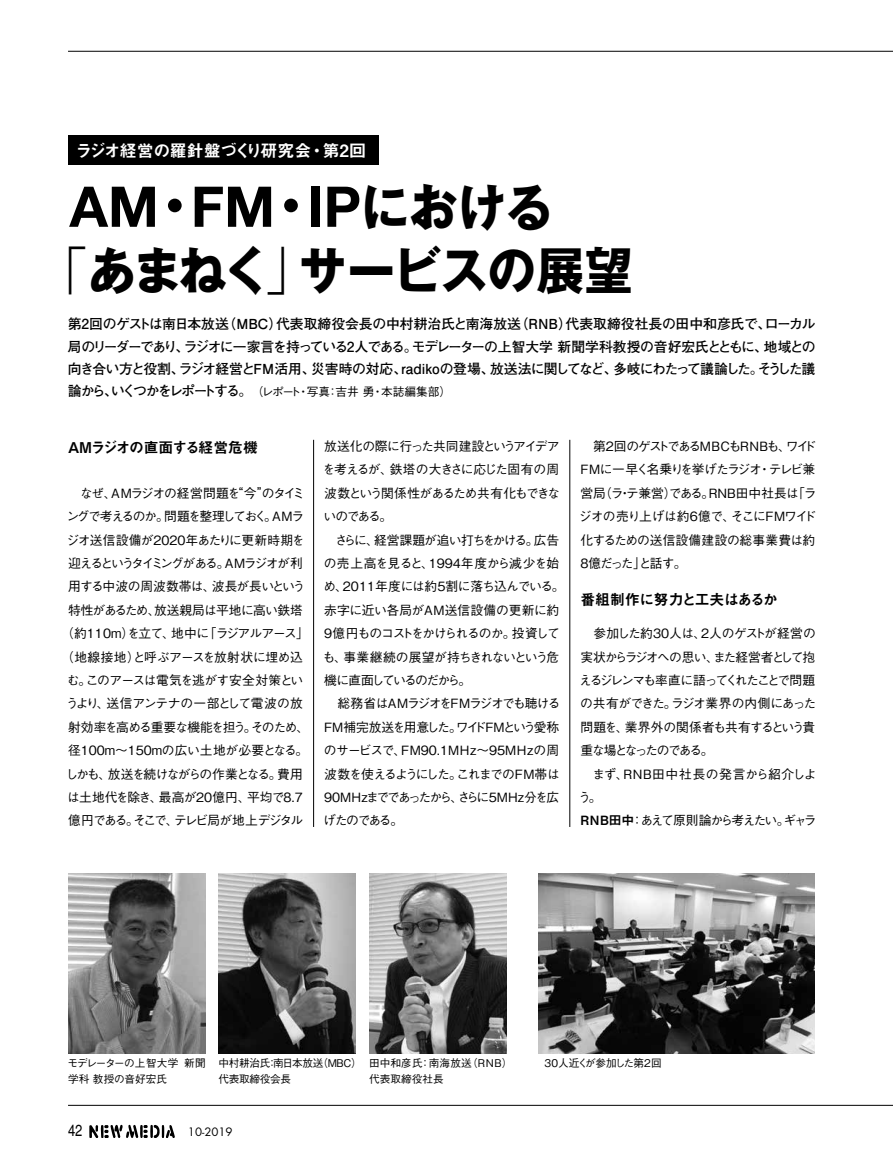
<style>
.page{position:relative;width:893px;height:1170px;background:#fff}
.page>*{position:absolute;margin:0;border:0;box-sizing:border-box;transform-origin:0 0}
.t1{font:700 56.1px "Helvetica Neue";color:#000}
.t2{font:700 51px "Gothic MB101 Pro";letter-spacing:-.03em;color:#000;scale:.95 1}
.t3{font:16.95px "Midashi Go Pro MB31";letter-spacing:-.03em;color:#fff}
.t4{font:condensed 15.9px "Helvetica";color:#000}
.t5{font:14.85px "Midashi Go Pro MB31";letter-spacing:-.03em;color:#000}
.t6{font:14.85px "Midashi Go Pro MB31";letter-spacing:-.065em;color:#000}
.t7{font:700 13.8px/22.4px "Futo Go B101 Pro";letter-spacing:-.035em;color:#000;text-align:justify}
.t8{font:500 12.75px/23.4px "Gothic BBB Pro";letter-spacing:-.065em;color:#000;text-align:justify}
.t9{font:500 12.75px/23.4px "Gothic BBB Pro";letter-spacing:-.085em;color:#000}
.t10{font:12.75px "Futura Boo";color:#000}
.t11{font:500 11.7px "Gothic BBB Pro";color:#000}
.t12{font:500 10.65px/15.9px "Gothic BBB Pro";letter-spacing:.005em;color:#000}
.t13{font:500 10.65px/15.9px "Gothic BBB Pro";letter-spacing:-.03em;color:#000}
.s1{font-family:"Gothic MB101 Pro"}
.s2{font-family:"Gothic MB101 Pro";font-size:51px}
.s3{font-weight:300}
.s4{font-family:"Futo Go B101 Pro";font-weight:700;font-size:13.8px}
.s5{font-family:"Midashi Go Pro MB31";font-weight:400}
</style>
<div class="page">
<svg style="left:89px;top:1124px;width:86px;height:13px"></svg>
<hr style="left:68px;top:1104px;width:825px;height:1px;background:#000">
<hr style="left:68px;top:51px;width:825px;height:1px;background:#000">
<hr style="left:570px;top:440px;width:1px;height:386px;background:#000">
<hr style="left:313px;top:440px;width:1px;height:386px;background:#000">
<div style="left:68px;top:136px;width:310px;height:29px;background:#000"></div>
<img style="left:68px;top:873px;width:137px;height:180px">
<img style="left:369px;top:873px;width:137px;height:180px">
<img style="left:219px;top:873px;width:137px;height:180px">
<img style="left:539px;top:873px;width:276px;height:180px">
<h3 class="t3" style="left:75px;top:137px;width:292px">ラジオ経営の羅針盤づくり研究会・第2回</h3>
<h1 class="t1" style="left:69px;top:163px;width:486px">AM<span class="s1">・</span>FM<span class="s1">・</span>IP<span class="s2">における</span></h1>
<h2 class="t2" style="left:39px;top:228px;width:626px"><span class="s3">「</span>あまねく<span class="s3">」</span>サービスの展望</h2>
<p class="t7" style="left:68px;top:311px;width:749px">第2回のゲストは南日本放送（MBC）代表取締役会長の中村耕治氏と南海放送（RNB）代表取締役社長の田中和彦氏で、ローカル局のリーダーであり、ラジオに一家言を持っている2人である。モデレーターの上智大学 新聞学科教授の音好宏氏とともに、地域との向き合い方と役割、ラジオ経営とFM活用、災害時の対応、radikoの登場、放送法に関してなど、多岐にわたって議論した。そうした議</p>
<p class="t11" style="left:68px;top:382px;width:385px"><span class="s4">論から、いくつかをレポートする。</span> （レポート・写真：吉井 勇・本誌編集部）</p>
<p class="t6" style="left:68px;top:435px;width:191px">AMラジオの直面する経営危機</p>
<p class="t8" style="left:61px;top:479px;width:250px;text-align:center">　なぜ、AMラジオの経営問題を“今”のタイミングで考えるのか。問題を整理しておく。A Mラジオ送信設備が2020年あたりに更新時期を迎えるというタイミングがある。AMラジオが利用する中波の周波数帯は、波長が長いという特性があるため、放送親局は平地に高い鉄塔（約110m）を立て、地中に「ラジアルアース」（地線接地）と呼ぶアースを放射状に埋め込む。このアースは電気を逃がす安全対策というより、送信アンテナの一部として電波の放射効率を高める重要な機能を担う。そのため、径100m～150mの広い土地が必要となる。しかも、放送を続けながらの作業となる。費用は土地代を除き、最高が20億円、平均で8.7億円である。そこで、テレビ局が地上デジタル</p>
<p class="t8" style="left:322px;top:433px;width:244px;text-align:left">放送化の際に行った共同建設というアイデアを考えるが、鉄塔の大きさに応じた固有の周波数という関係性があるため共有化もできないのである。<br>　さらに、経営課題が追い打ちをかける。広告の売上高を見ると、1994年度から減少を始め、2011年度には約5割に落ち込んでいる。赤字に近い各局がAM送信設備の更新に約<br>9億円ものコストをかけられるのか。投資しても、事業継続の展望が持ちきれないという危機に直面しているのだから。<br>　総務省はAMラジオをFMラジオでも聴ける<br>FM補完放送を用意した。ワイドFMという愛称のサービスで、FM90.1MHz～95MHzの周波数を使えるようにした。これまでのFM帯は<br>90MHzまでであったから、さらに5MHz分を広げたのである。</p>
<p class="t8" style="left:578px;top:433px;width:240px">　第2回のゲストであるMBCもRNBも、ワイドFMに一早く名乗りを挙げたラジオ・テレビ兼営局（ラ・テ兼営）である。RNB田中社長は「ラジオの売り上げは約6億で、そこにFMワイド化するための送信設備建設の総事業費は約８億だった」と話す。</p>
<p class="t5" style="left:580px;top:587px;width:199px">番組制作に努力と工夫はあるか</p>
<p class="t9" style="left:578px;top:620px;width:240px">　参加した約30人は、2人のゲストが経営の実状からラジオへの思い、また経営者として抱えるジレンマも率直に語ってくれたことで問題の共有ができた。ラジオ業界の内側にあった問題を、業界外の関係者も共有するという貴重な場となったのである。<br>　まず、RNB田中社長の発言から紹介しよう。<br><span class="s5">RN B田中</span>：あえて原則論から考えたい。ギャラ</p>
<p class="t12" style="left:67px;top:1053px;width:140px">モデレーターの上智大学 新聞学科 教授の音好宏氏</p>
<p class="t12" style="left:369px;top:1053px;width:145px">田中和彦氏：南海放送（RNB）代表取締役社長</p>
<p class="t13" style="left:219px;top:1053px;width:145px">中村耕治氏：南日本放送（MBC）代表取締役会長</p>
<p class="t12" style="left:545px;top:1053px;width:119px">30人近くが参加した第2回</p>
<p class="t4" style="left:68px;top:1120px;width:16px">42</p>
<p class="t10" style="left:188px;top:1122px;width:46px">10-2019</p>
</div>
